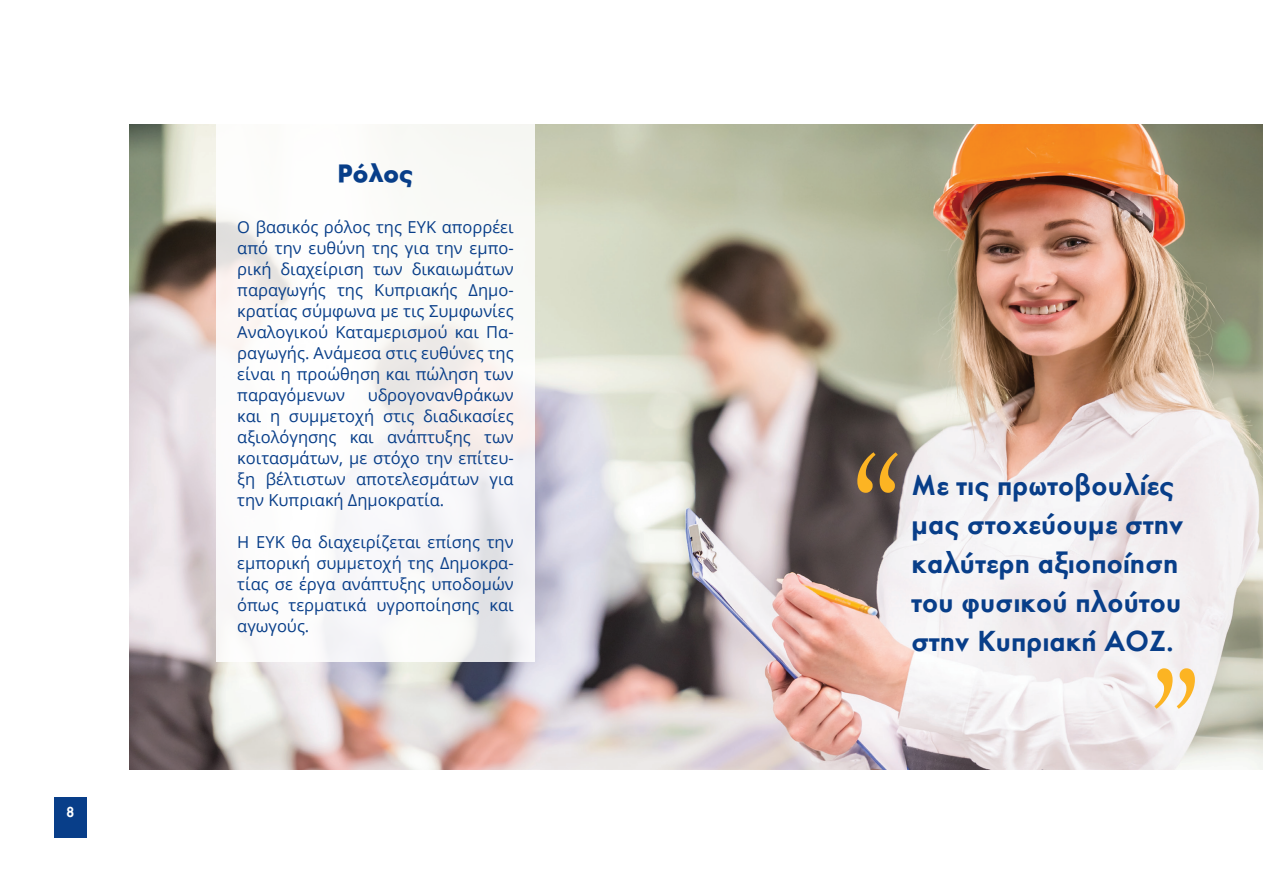
<style>
.page{position:relative;width:1263px;height:893px;background:#fff}
.page>*{position:absolute;margin:0;border:0;box-sizing:border-box;transform-origin:0 0}
.t1{font:600 30px/39px "Futura Greek";color:#083e89}
.t2{font:700 25.5px "Futura Greek";color:#083e89}
.t3{font:16.5px/21px "Open Sans";color:#083e89;text-align:justify}
.t4{font:600 15px "Futura Greek";color:#fff}
</style>
<div class="page">
<div style="left:54px;top:797px;width:32px;height:41px;background:#083e89"></div>
<img style="left:130px;top:125px;width:1133px;height:644px">
<svg style="left:857px;top:452px;width:41px;height:41px;background:#926f34"></svg>
<svg style="left:1154px;top:668px;width:41px;height:41px"></svg>
<div style="left:216px;top:94px;width:319px;height:568px;background:#fff"></div>
<p class="t4" style="left:66px;top:803px;width:10px">8</p>
<h2 class="t2" style="left:337px;top:158px;width:77px">Ρόλος</h2>
<p class="t3" style="left:237px;top:216px;width:278px">Ο βασικός ρόλος της ΕΥΚ απορρέει από την ευθύνη της για την εμπο&shy;ρική διαχείριση των δικαιωμάτων παραγωγής της Κυπριακής Δημο&shy;κρατίας σύμφωνα με τις Συμφωνίες Αναλογικού Καταμερισμού και Πα&shy;ραγωγής. Ανάμεσα στις ευθύνες της είναι η προώθηση και πώληση των παραγόμενων</p>
<p class="t3" style="left:237px;top:384px;width:278px;text-indent:130px">υδρογονανθράκων και η συμμετοχή στις διαδικασίες αξιολόγησης και ανάπτυξης των κοιτασμάτων, με στόχο την επίτευ&shy;ξη βέλτιστων αποτελεσμάτων για την Κυπριακή Δημοκρατία.</p>
<p class="t3" style="left:237px;top:531px;width:278px">Η ΕΥΚ θα διαχειρίζεται επίσης την εμπορική συμμετοχή της Δημοκρα&shy;τίας σε έργα ανάπτυξης υποδομών όπως τερματικά υγροποίησης και αγωγούς.</p>
<h1 class="t1" style="left:911px;top:465px;width:274px">Με τις πρωτοβουλίες µας στοχεύουµε στην καλύτερη αξιοποίηση του φυσικού πλούτου στην Κυπριακή ΑΟΖ.</h1>
</div>
